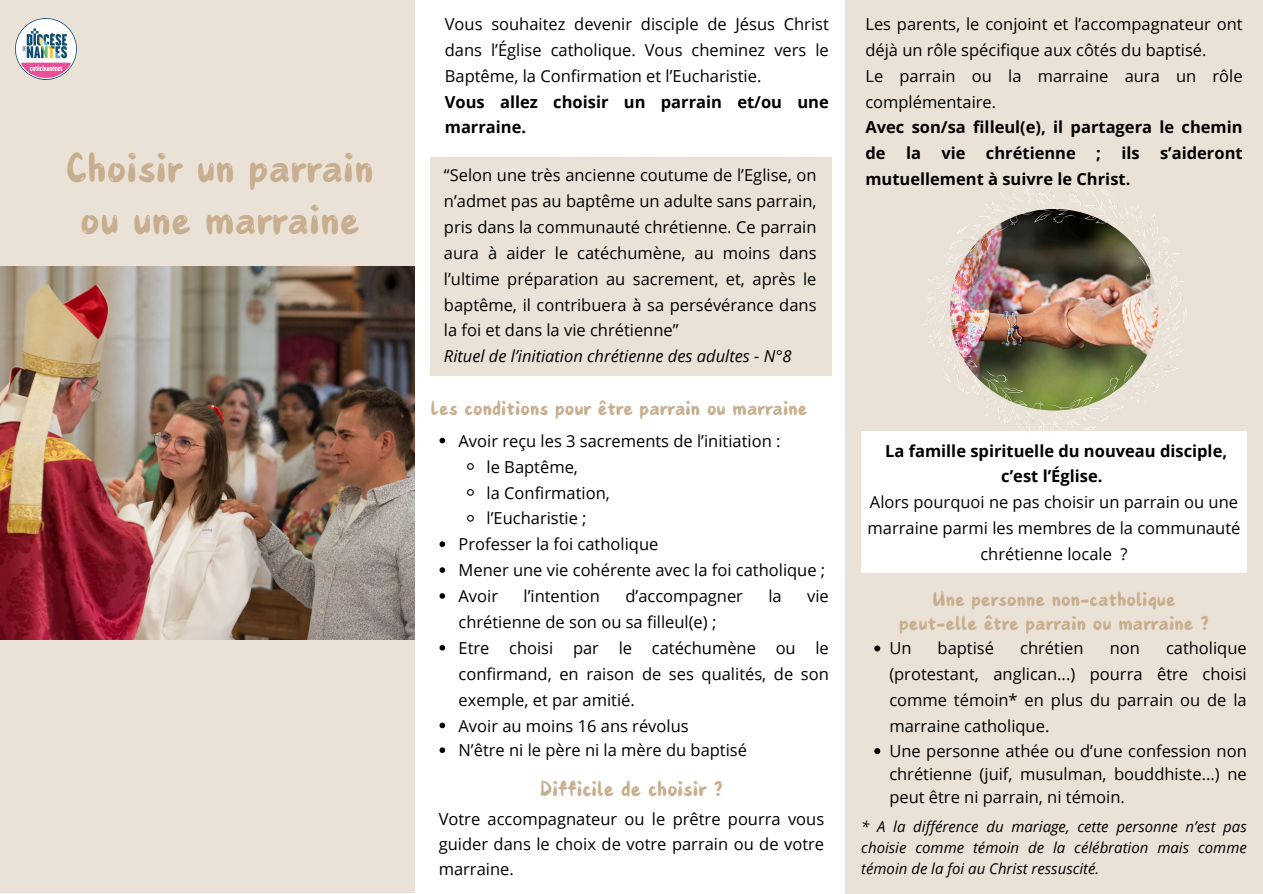
<style>
.page{position:relative;width:1263px;height:894px;background:#fff}
.page>*{position:absolute;margin:0;border:0;box-sizing:border-box;transform-origin:0 0}
.t1{font:49.5px/51.8px "Canva Candy Bar Latin";color:#c7ae8e}
.t2{font:25.5px "Canva Candy Bar Latin";color:#c7ae8e}
.t3{font:24px/23.5px "Canva Candy Bar Latin";color:#c7ae8e;text-align:center}
.t4{font:16.5px/25.8px "Open Sans";color:#000;text-align:justify}
.t5{font:700 16.5px/25.8px "Open Sans";color:#000;text-align:center}
.t6{font:italic 16.5px "Open Sans";color:#000}
.t7{font:italic 15px/21px "Open Sans";color:#000;text-align:justify}
</style>
<div class="page">
<div style="left:0;top:0;width:415px;height:892px;background:#ebe2d7"></div>
<img style="left:0;top:266px;width:414px;height:373px">
<div style="left:845px;top:0;width:418px;height:893px;background:#ebe2d7"></div>
<div style="left:861px;top:431px;width:386px;height:142px;background:#fff"></div>
<img style="left:15px;top:19px;width:61px;height:61px">
<img style="left:922px;top:182px;width:264px;height:253px">
<div style="left:430px;top:157px;width:402px;height:219px;background:#ebe2d7"></div>
<svg style="left:874px;top:645px;width:6px;height:6px"></svg>
<svg style="left:874px;top:748px;width:6px;height:5px"></svg>
<svg style="left:439px;top:437px;width:6px;height:6px"></svg>
<svg style="left:467px;top:463px;width:7px;height:7px"></svg>
<svg style="left:467px;top:489px;width:7px;height:7px"></svg>
<svg style="left:467px;top:514px;width:7px;height:8px"></svg>
<svg style="left:439px;top:541px;width:6px;height:6px"></svg>
<svg style="left:439px;top:567px;width:6px;height:5px"></svg>
<svg style="left:439px;top:593px;width:6px;height:5px"></svg>
<svg style="left:439px;top:645px;width:6px;height:5px"></svg>
<svg style="left:439px;top:722px;width:6px;height:6px"></svg>
<svg style="left:439px;top:747px;width:6px;height:5px"></svg>
<p class="t1" style="left:66px;top:141px;width:309px">Choisir un parrain ou une marraine</p>
<p class="t4" style="left:445px;top:11px;width:386px">Vous souhaitez devenir disciple de Jésus Christ dans l’Église catholique. Vous cheminez vers le Baptême, la Confirmation et l’Eucharistie.</p>
<p class="t5" style="left:445px;top:88px;width:385px;text-align:left">Vous allez choisir un parrain et/ou une marraine.</p>
<p class="t4" style="left:444px;top:162px;width:374px">“Selon une très ancienne coutume de l’Eglise, on n’admet pas au baptême un adulte sans parrain, pris dans la communauté chrétienne. Ce parrain aura à aider le catéchumène, au moins dans l’ultime préparation au sacrement, et, après le baptême, il contribuera à sa persévérance dans la foi et dans la vie chrétienne”</p>
<p class="t6" style="left:444px;top:344px;width:349px">Rituel de l’initiation chrétienne des adultes - N°8</p>
<p class="t3" style="left:430px;top:396px;width:378px">Les conditions pour être parrain ou marraine</p>
<p class="t4" style="left:459px;top:427px;width:323px">Avoir reçu les 3 sacrements de l’initiation :</p>
<p class="t4" style="left:487px;top:453px;width:93px">le Baptême,</p>
<p class="t4" style="left:487px;top:479px;width:125px">la Confirmation,</p>
<p class="t4" style="left:487px;top:505px;width:102px">l’Eucharistie ;</p>
<p class="t4" style="left:459px;top:531px;width:201px">Professer la foi catholique</p>
<p class="t4" style="left:459px;top:556px;width:368px">Mener une vie cohérente avec la foi catholique ;</p>
<p class="t4" style="left:459px;top:582px;width:41px">Avoir</p>
<p class="t4" style="left:523px;top:582px;width:78px">l’intention</p>
<p class="t4" style="left:625px;top:582px;width:119px">d’accompagner</p>
<p class="t4" style="left:768px;top:582px;width:15px">la</p>
<p class="t4" style="left:807px;top:582px;width:23px">vie</p>
<p class="t4" style="left:459px;top:608px;width:259px">chrétienne de son ou sa filleul(e) ;</p>
<p class="t4" style="left:459px;top:634px;width:372px">Etre choisi par le catéchumène ou le confirmand, en raison de ses qualités, de son exemple, et par amitié.</p>
<p class="t4" style="left:459px;top:712px;width:232px">Avoir au moins 16 ans révolus</p>
<p class="t4" style="left:459px;top:736px;width:290px">N’être ni le père ni la mère du baptisé</p>
<p class="t2" style="left:540px;top:775px;width:185px">Difficile de choisir ?</p>
<p class="t4" style="left:439px;top:806px;width:387px;line-height:24.8px">Votre accompagnateur ou le prêtre pourra vous guider dans le choix de votre parrain ou de votre marraine.</p>
<p class="t4" style="left:865px;top:11px;width:379px">Les parents, le conjoint et l’accompagnateur ont déjà un rôle spécifique aux côtés du baptisé.</p>
<p class="t4" style="left:865px;top:62px;width:379px">Le parrain ou la marraine aura un rôle complémentaire.</p>
<h2 class="t5" style="left:865px;top:114px;width:379px;text-align:justify">Avec son/sa filleul(e), il partagera le chemin de la vie chrétienne ; ils s’aideront mutuellement à suivre le Christ.</h2>
<h1 class="t5" style="left:885px;top:437px;width:344px">La famille spirituelle du nouveau disciple, c’est l’Église.</h1>
<p class="t4" style="left:868px;top:489px;width:374px;text-align:center">Alors pourquoi ne pas choisir un parrain ou une marraine parmi les membres de la communauté chrétienne locale ?</p>
<h2 class="t3" style="left:899px;top:587px;width:311px">Une personne non-catholique peut-elle être parrain ou marraine ?</h2>
<p class="t4" style="left:889px;top:634px;width:24px">Un</p>
<p class="t4" style="left:938px;top:634px;width:58px">baptisé</p>
<p class="t4" style="left:1020px;top:634px;width:65px">chrétien</p>
<p class="t4" style="left:1110px;top:634px;width:32px">non</p>
<p class="t4" style="left:889px;top:634px;width:359px;text-indent:277px">catholique (protestant, anglican...) pourra être choisi comme témoin* en plus du parrain ou de la marraine catholique.</p>
<p class="t4" style="left:889px;top:738px;width:359px;line-height:23px">Une personne athée ou d’une confession non chrétienne (juif, musulman, bouddhiste...) ne peut être ni parrain, ni témoin.</p>
<p class="t7" style="left:861px;top:815px;width:387px">* A la différence du mariage, cette personne n’est pas choisie comme témoin de la célébration mais comme témoin de la foi au Christ ressuscité.</p>
</div>
